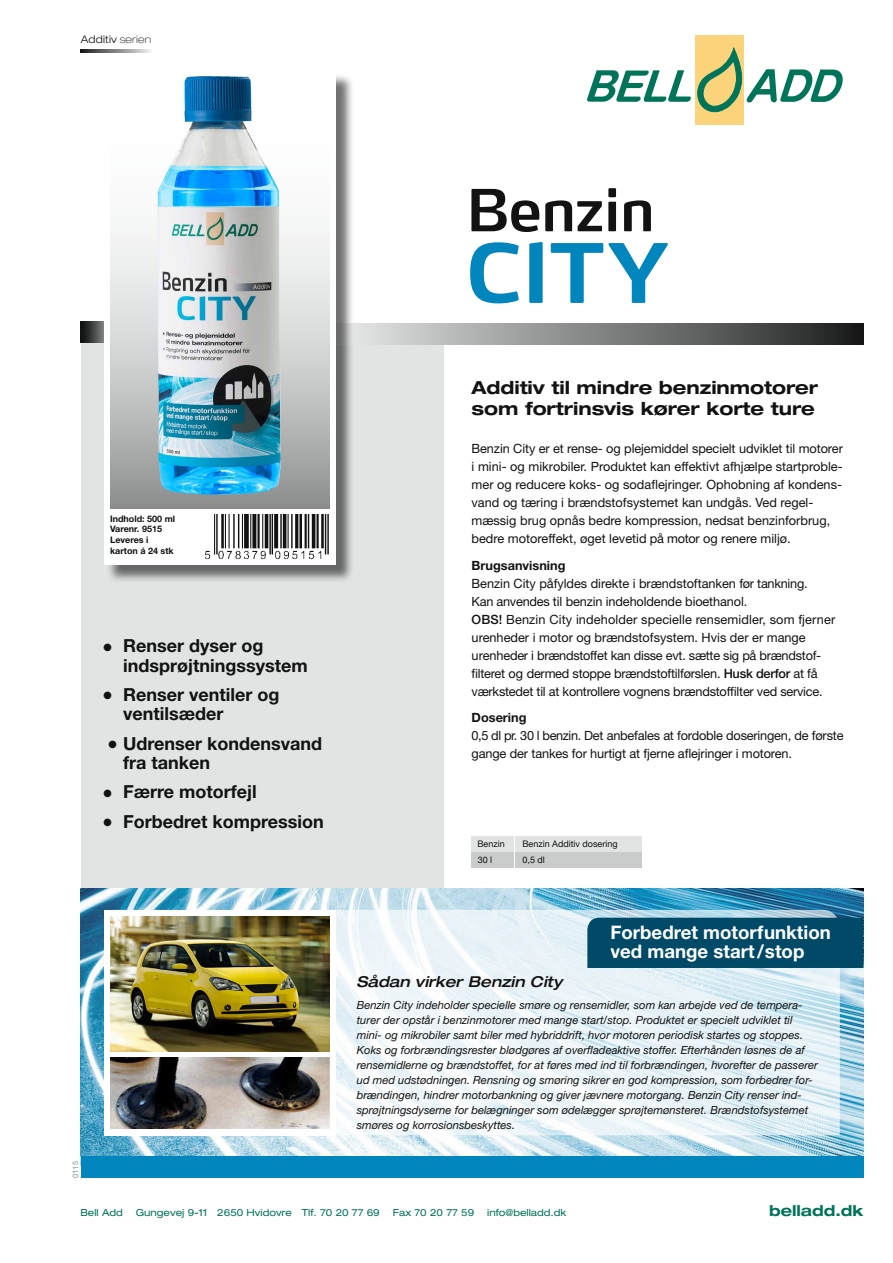
<style>
.page{position:relative;width:893px;height:1263px;background:#fff}
.page>*{position:absolute;margin:0;border:0;box-sizing:border-box;transform-origin:0 0}
.t1{font:700 81px "Max OT";color:#0085bc}
.t2{font:600 57.3px "Max OT";letter-spacing:-.02em;color:#121212}
.t3{font:700 18.6px/18.6px "Helvetica Neue";color:#fff}
.t4{font:700 18px/19.5px "Helvetica Neue";color:#121212}
.t5{font:700 expanded 18px/21px "Helvetica Neue";letter-spacing:-.005em;color:#121212}
.t6{font:italic 500 expanded 15px "Helvetica Neue";color:#121212}
.t7{font:700 expanded 15px "Helvetica Neue";color:#007459}
.t8{font:12.75px/18px "Helvetica Neue";letter-spacing:-.005em;color:#121212}
.t9{font:700 12.75px "Helvetica Neue";color:#121212}
.t10{font:italic 11.25px/15px "Helvetica Neue";color:#121212}
.t11{font:300 expanded 10.5px "Helvetica Neue";letter-spacing:.02em;color:#121212}
.t12{font:expanded 9.75px "Helvetica Neue";color:#007459}
.t13{font:700 9px/10.8px "Helvetica Neue";color:#121212}
.t14{font:9px "Helvetica Neue";color:#121212}
.t15{font:7.5px "Helvetica Neue";color:#888a8a}
.s1{font-weight:100}
.s2{font-weight:500}
</style>
<div class="page">
<svg style="left:81px;top:50px;width:70px;height:2px"></svg>
<div style="left:695px;top:35px;width:49px;height:90px;background:#fbd37b"></div>
<svg style="left:587px;top:48px;width:256px;height:65px"></svg>
<div style="left:81px;top:338px;width:363px;height:560px;background:#e2e4e4"></div>
<img style="left:81px;top:888px;width:782px;height:268px">
<svg style="left:81px;top:321px;width:23px;height:22px"></svg>
<div style="left:301px;top:323px;width:562px;height:22px;background:linear-gradient(to right,#f5f8f7,#1d1e1e)"></div>
<div style="left:81px;top:1156px;width:782px;height:22px;background:#0085bc"></div>
<div style="left:106px;top:73px;width:249px;height:510px;background:#121212;opacity:.6"></div>
<div style="left:104px;top:71px;width:232px;height:494px;background:#fff"></div>
<svg style="left:110px;top:230px;width:219px;height:279px;background:#c4c6c6"></svg>
<svg style="left:336px;top:910px;width:504px;height:225px;fill:#ebf4f9"></svg>
<div style="left:472px;top:852px;width:170px;height:15px;background:#c9cccb"></div>
<div style="left:472px;top:836px;width:170px;height:15px;background:#e2e4e4"></div>
<hr style="left:514px;top:835px;width:1px;height:35px;background:#fff">
<img style="left:205px;top:514px;width:124px;height:45px">
<div style="left:587px;top:918px;width:277px;height:50px;background:#004a68"></div>
<div style="left:104px;top:910px;width:232px;height:225px;background:#fff"></div>
<img style="left:110px;top:916px;width:219px;height:135px">
<img style="left:110px;top:1058px;width:219px;height:71px">
<img style="left:157px;top:76px;width:124px;height:419px">
<p class="t11" style="left:81px;top:33px;width:72px">Additiv <span class="s1">serien</span></p>
<p class="t13" style="left:110px;top:513px;width:67px">Indhold: 500 ml<br>Varenr. 9515<br>Leveres i karton á 24 stk</p>
<h3 class="t4" style="left:123px;top:635px;width:186px;text-indent:-20px">● Renser dyser og indsprøjtningssystem</h3>
<h3 class="t4" style="left:123px;top:684px;width:158px;text-indent:-20px">● Renser ventiler og ventilsæder</h3>
<h3 class="t4" style="left:123px;top:733px;width:201px;text-indent:-14px">● Udrenser kondensvand fra tanken</h3>
<h3 class="t4" style="left:104px;top:782px;width:155px">● Færre motorfejl</h3>
<h3 class="t4" style="left:104px;top:811px;width:222px">● Forbedret kompression</h3>
<p class="t15" style="left:70px;top:1178px;width:18px;rotate:-90deg">0115</p>
<h2 class="t2" style="left:466px;top:174px;width:190px">Benzin</h2>
<h1 class="t1" style="left:465px;top:222px;width:204px">CITY</h1>
<h3 class="t5" style="left:472px;top:377px;width:348px">Additiv til mindre benzinmotorer som fortrinsvis kører korte ture</h3>
<p class="t8" style="left:472px;top:440px;width:373px">Benzin City er et rense- og plejemiddel specielt udviklet til motorer i mini- og mikrobiler. Produktet kan effektivt afhjælpe startproble&shy;mer og reducere koks- og sodaflejringer. Ophobning af kondens&shy;vand og tæring i brændstofsystemet kan undgås. Ved regel&shy;mæssig brug opnås bedre kompression, nedsat benzinforbrug, bedre motoreffekt, øget levetid på motor og renere miljø.</p>
<p class="t9" style="left:472px;top:557px;width:95px">Brugsanvisning</p>
<p class="t8" style="left:472px;top:574px;width:365px">Benzin City påfyldes direkte i brændstoftanken før tankning.<br>Kan anvendes til benzin indeholdende bioethanol.<br><span class="s2">OBS!</span> Benzin City indeholder specielle rensemidler, som fjerner urenheder i motor og brændstofsystem. Hvis der er mange urenheder i brændstoffet kan disse evt. sætte sig på brændstof&shy;filteret og dermed stoppe brændstoftilførslen. <span class="s2">Husk derfor</span> at få værkstedet til at kontrollere vognens brændstoffilter ved service.</p>
<p class="t9" style="left:472px;top:710px;width:57px">Dosering</p>
<p class="t8" style="left:472px;top:727px;width:373px">0,5 dl pr. 30 l benzin. Det anbefales at fordoble doseringen, de første gange der tankes for hurtigt at fjerne aflejringer i motoren.</p>
<p class="t14" style="left:477px;top:837px;width:29px">Benzin</p>
<p class="t14" style="left:522px;top:837px;width:97px">Benzin Additiv dosering</p>
<p class="t14" style="left:478px;top:853px;width:16px">30 l</p>
<p class="t14" style="left:522px;top:853px;width:24px">0,5 dl</p>
<p class="t6" style="left:356px;top:972px;width:207px">Sådan virker Benzin City</p>
<h3 class="t3" style="left:610px;top:923px;width:222px">Forbedret motorfunktion ved mange start/stop</h3>
<p class="t10" style="left:357px;top:997px;width:463px">Benzin City indeholder specielle smøre og rensemidler, som kan arbejde ved de tempera&shy;turer der opstår i benzinmotorer med mange start/stop. Produktet er specielt udviklet til mini- og mikrobiler samt biler med hybriddrift, hvor motoren periodisk startes og stoppes.<br>Koks og forbrændingsrester blødgøres af overfladeaktive stoffer. Efterhånden løsnes de af rensemidlerne og brændstoffet, for at føres med ind til forbrændingen, hvorefter de passerer ud med udstødningen. Rensning og smøring sikrer en god kompression, som forbedrer for&shy;brændingen, hindrer motorbankning og giver jævnere motorgang. Benzin City renser ind&shy;sprøjtningsdyserne for belægninger som ødelægger sprøjtemønsteret. Brændstofsystemet smøres og korrosionsbeskyttes.</p>
<p class="t12" style="left:80px;top:1207px;width:44px">Bell Add</p>
<p class="t12" style="left:136px;top:1207px;width:245px">Gungevej 9-11 2650 Hvidovre Tlf. 70 20 77 69</p>
<p class="t12" style="left:393px;top:1207px;width:83px">Fax 70 20 77 59</p>
<p class="t12" style="left:487px;top:1207px;width:81px">info@belladd.dk</p>
<p class="t7" style="left:769px;top:1201px;width:96px">belladd.dk</p>
</div>
